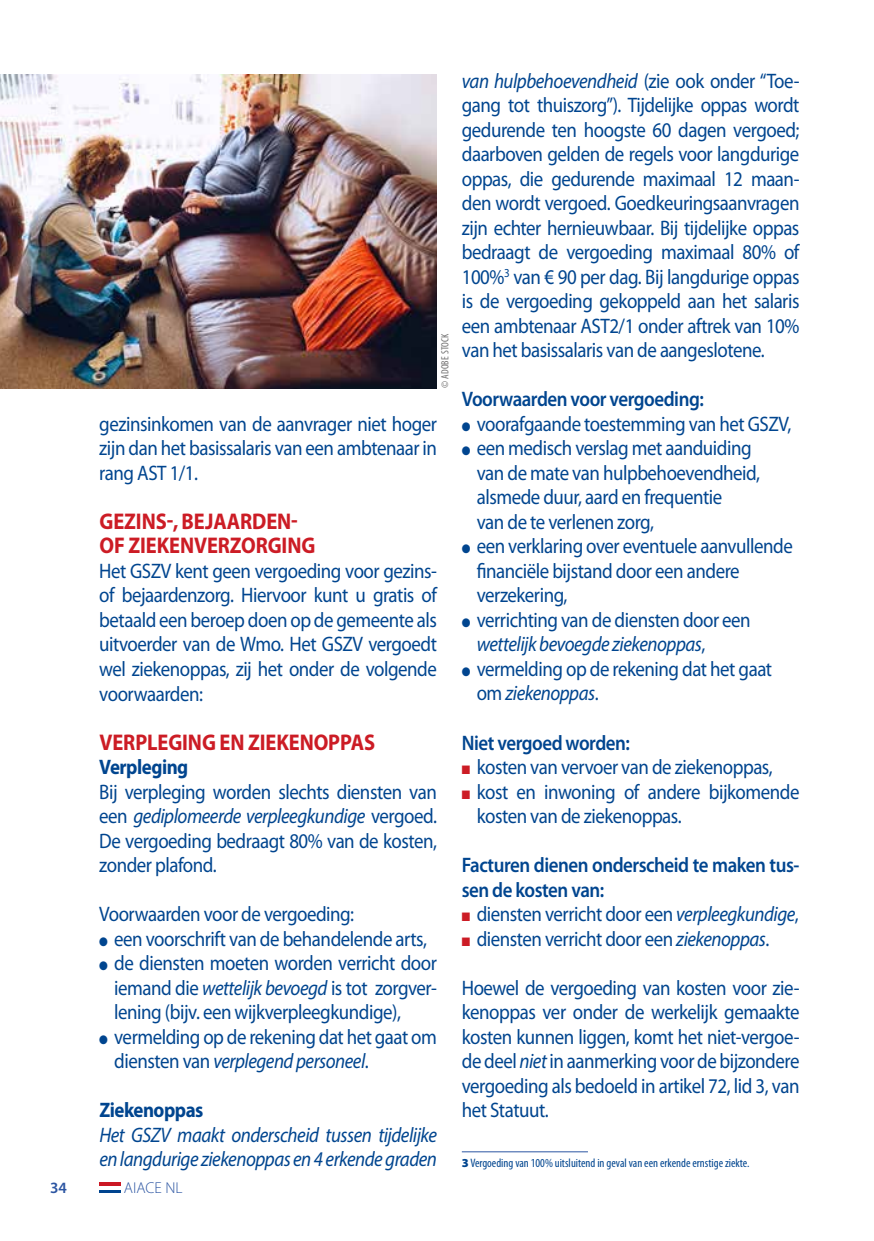
<style>
.page{position:relative;width:874px;height:1241px;background:#fff}
.page>*{position:absolute;margin:0;border:0;box-sizing:border-box;transform-origin:0 0}
.t1{font:700 22.75px/24.5px "Myriad Pro";letter-spacing:-.005em;color:#cc1c25;scale:.9 1}
.t2{font:21px/24.5px "Myriad Pro";letter-spacing:-.025em;color:#00458f;text-align:justify;scale:.9 1}
.t3{font:600 21px/24.5px "Myriad Pro";letter-spacing:-.025em;color:#00458f;scale:.9 1}
.t4{font:italic 21px/24.5px "Myriad Pro";letter-spacing:-.025em;color:#00458f;scale:.9 1}
.t5{font:700 21px "Myriad Pro";letter-spacing:-.025em;color:#00458f;scale:.9 1}
.t6{font:300 15.75px "Myriad Pro";color:#2c55a2}
.t7{font:600 15.75px "Myriad Pro";color:#2c55a2}
.t8{font:condensed 12.25px "Myriad Pro";color:#00458f}
.t9{font:condensed 10.5px "Myriad Pro";letter-spacing:.02em;color:#706f6f}
.s1{font-style:italic}
.s2{color:#cc1c25}
.s3{font-weight:900;font-stretch:normal}
</style>
<div class="page">
<hr style="left:99px;top:1189px;width:21px;height:3px;background:#00448f">
<svg style="left:99px;top:1185px;width:21px;height:1px"></svg>
<svg style="left:99px;top:1182px;width:21px;height:3px"></svg>
<hr style="left:461px;top:1151px;width:126px;height:1px;background:#2c55a2">
<img style="left:0;top:74px;width:437px;height:314px">
<p class="t9" style="left:438px;top:388px;width:56px;rotate:-90deg">© ADOBE STOCK</p>
<p class="t2" style="left:99px;top:411px;width:376px">gezinsinkomen van de aanvrager niet hoger zijn dan het basissalaris van een ambtenaar in rang AST 1/1.</p>
<p class="t1" style="left:99px;top:508px;width:241px">GEZINS-, BEJAARDEN-<br>OF ZIEKENVERZORGING</p>
<p class="t2" style="left:99px;top:558px;width:376px">Het GSZV kent geen vergoeding voor gezins&shy;of bejaardenzorg. Hiervoor kunt u gratis of betaald een beroep doen op de gemeente als uitvoerder van de Wmo. Het GSZV vergoedt wel ziekenoppas, zij het onder de volgende voorwaarden:</p>
<p class="t1" style="left:99px;top:728px;width:307px">VERPLEGING EN ZIEKENOPPAS</p>
<p class="t5" style="left:99px;top:753px;width:100px">Verpleging</p>
<p class="t2" style="left:99px;top:778px;width:376px">Bij verpleging worden slechts diensten van een <span class="s1">gediplomeerde verpleegkundige</span> vergoed.<br>De vergoeding bedraagt 80% van de kosten, zonder plafond.</p>
<p class="t2" style="left:99px;top:901px;width:284px">Voorwaarden voor de vergoeding:</p>
<p class="t2" style="left:99px;top:925px;width:365px">● een voorschrift van de behandelende arts,</p>
<p class="t2" style="left:114px;top:950px;width:360px;text-indent:-15px">● de diensten moeten worden verricht door iemand die <span class="s1">wettelijk bevoegd</span> is tot zorgver&shy;lening (bijv. een wijkverpleegkundige),</p>
<p class="t2" style="left:114px;top:1023px;width:360px;text-indent:-15px">● vermelding op de rekening dat het gaat om diensten van <span class="s1">verplegend personeel</span>.</p>
<p class="t5" style="left:99px;top:1096px;width:117px">Ziekenoppas</p>
<p class="t4" style="left:99px;top:1121px;width:376px">Het GSZV maakt onderscheid tussen tijdelijke en langdurige ziekenoppas en 4 erkende graden</p>
<p class="t7" style="left:50px;top:1177px;width:18px">34</p>
<p class="t6" style="left:124px;top:1178px;width:60px">AIACE NL</p>
<p class="t2" style="left:461px;top:68px;width:376px"><span class="s1">van hulpbehoevendheid</span> (zie ook onder “Toe&shy;gang tot thuiszorg”). Tijdelijke oppas wordt gedurende ten hoogste 60 dagen vergoed; daarboven gelden de regels voor langdurige oppas, die gedurende maximaal 12 maan&shy;den wordt vergoed. Goedkeuringsaanvragen zijn echter hernieuwbaar. Bij tijdelijke oppas bedraagt de vergoeding maximaal 80% of 100%<sup>3</sup> van € 90 per dag. Bij langdurige oppas is de vergoeding gekoppeld aan het salaris een ambtenaar AST2/1 onder aftrek van 10% van het basissalaris van de aangeslotene.</p>
<p class="t3" style="left:461px;top:386px;width:270px">Voorwaarden voor vergoeding:</p>
<p class="t2" style="left:461px;top:411px;width:367px">● voorafgaande toestemming van het GSZV,</p>
<p class="t2" style="left:476px;top:435px;width:316px;text-align:left;text-indent:-15px">● een medisch verslag met aanduiding van de mate van hulpbehoevendheid, alsmede duur, aard en frequentie<br>van de te verlenen zorg,</p>
<p class="t2" style="left:476px;top:533px;width:352px;text-align:left;text-indent:-15px">● een verklaring over eventuele aanvullende financiële bijstand door een andere verzekering,</p>
<p class="t2" style="left:476px;top:607px;width:306px;text-indent:-15px">● verrichting van de diensten door een <span class="s1">wettelijk bevoegde ziekenoppas</span>,</p>
<p class="t2" style="left:476px;top:656px;width:329px;text-indent:-15px">● vermelding op de rekening dat het gaat om <span class="s1">ziekenoppas</span>.</p>
<p class="t3" style="left:461px;top:729px;width:188px">Niet vergoed worden:</p>
<p class="t2" style="left:461px;top:754px;width:347px"><span class="s2">■</span> kosten van vervoer van de ziekenoppas,</p>
<p class="t2" style="left:476px;top:778px;width:360px;text-indent:-15px"><span class="s2">■</span> kost en inwoning of andere bijkomende kosten van de ziekenoppas.</p>
<p class="t3" style="left:461px;top:852px;width:376px">Facturen dienen onderscheid te maken tus&shy;sen de kosten van:</p>
<p class="t2" style="left:461px;top:901px;width:376px"><span class="s2">■</span> diensten verricht door een <span class="s1">verpleegkundige</span>,</p>
<p class="t2" style="left:461px;top:925px;width:343px"><span class="s2">■</span> diensten verricht door een <span class="s1">ziekenoppas</span>.</p>
<p class="t2" style="left:461px;top:974px;width:376px">Hoewel de vergoeding van kosten voor zie&shy;kenoppas ver onder de werkelijk gemaakte kosten kunnen liggen, komt het niet-vergoe&shy;de deel <span class="s1">niet</span> in aanmerking voor de bijzondere vergoeding als bedoeld in artikel 72, lid 3, van het Statuut.</p>
<p class="t8" style="left:461px;top:1154px;width:289px"><span class="s3">3</span> Vergoeding van 100% uitsluitend in geval van een erkende ernstige ziekte.</p>
</div>
